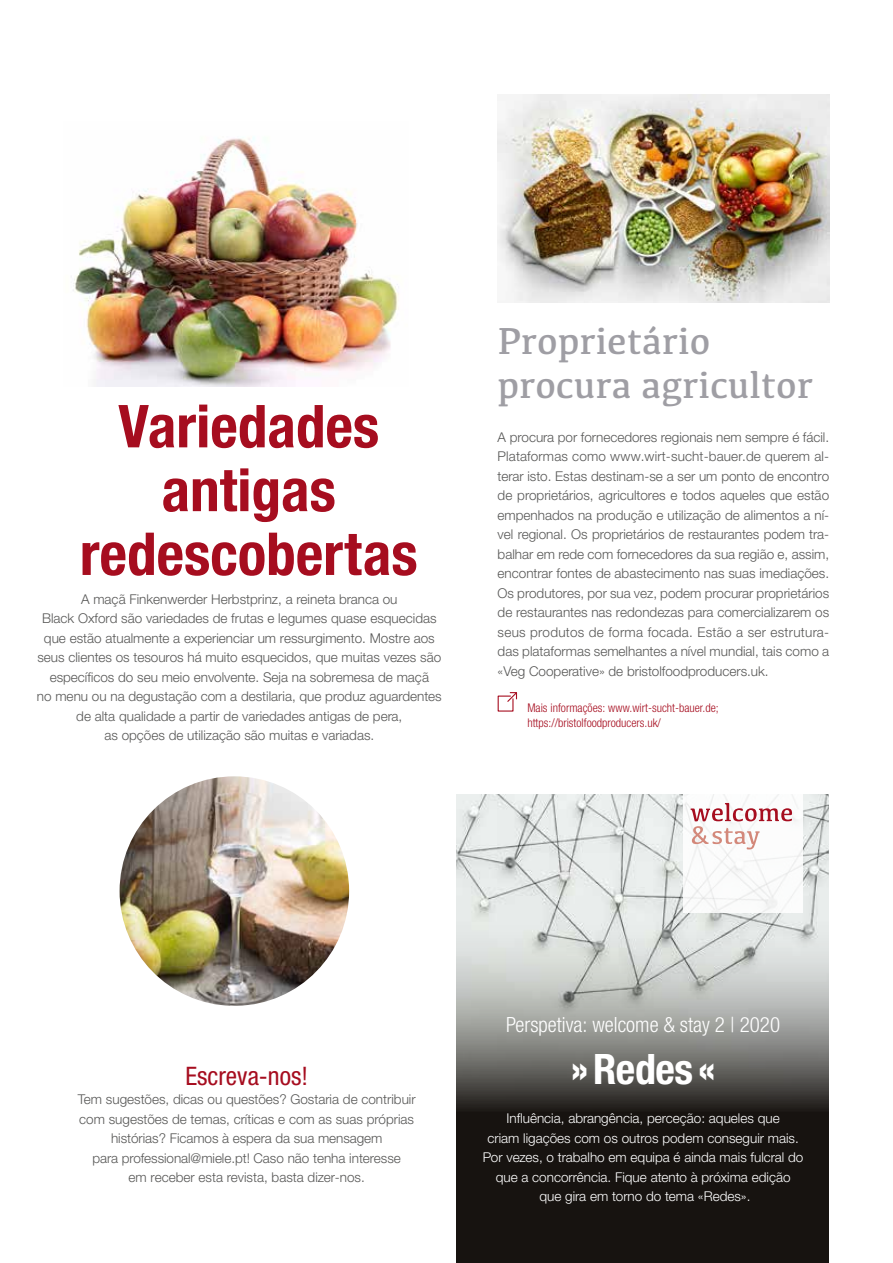
<style>
.page{position:relative;width:893px;height:1263px;background:#fff}
.page>*{position:absolute;margin:0;border:0;box-sizing:border-box;transform-origin:0 0}
.t1{font:700 condensed 59.25px/63.8px "Helvetica Neue LTW1 G";color:#a60d1f;text-align:center}
.t2{font:700 condensed 42px "Helvetica Neue LTW1 G";letter-spacing:-.01em;color:#fff}
.t3{font:39px/44.1px "Kefa";color:#9f9ea4}
.t4{font:condensed 25.5px "Helvetica Neue LTW1 G";color:#a60d1f}
.t5{font:300 condensed 21px "Helvetica Neue LTW1 G";color:#fff}
.t6{font:300 13.5px/19.5px "Helvetica Neue LTW1 G";color:#575756;text-align:center}
.t7{font:300 13.5px/19.5px "Helvetica Neue LTW1 G";color:#fff;text-align:center}
.t8{font:300 condensed 12px/15px "Helvetica Neue LTW1 G";color:#a60d1f}
</style>
<div class="page">
<div style="left:456px;top:794px;width:372px;height:469px;background:#171310"></div>
<img style="left:456px;top:794px;width:372px;height:314px">
<div style="left:683px;top:794px;width:119px;height:119px;background:#fff"></div>
<svg style="left:690px;top:803px;width:102px;height:46px"></svg>
<img style="left:498px;top:95px;width:331px;height:208px">
<svg style="left:497px;top:692px;width:21px;height:20px"></svg>
<img style="left:120px;top:776px;width:229px;height:230px;border-radius:114px">
<img style="left:73px;top:137px;width:326px;height:249px">
<h1 class="t1" style="left:80px;top:395px;width:339px">Variedades antigas redescobertas</h1>
<p class="t6" style="left:37px;top:589px;width:406px">A maçã Finkenwerder Herbstprinz, a reineta branca ou<br>Black Oxford são variedades de frutas e legumes quase esquecidas que estão atualmente a experienciar um ressurgimento. Mostre aos seus clientes os tesouros há muito esquecidos, que muitas vezes são específicos do seu meio envolvente. Seja na sobremesa de maçã<br>no menu ou na degustação com a destilaria, que produz aguardentes de alta qualidade a partir de variedades antigas de pera,<br>as opções de utilização são muitas e variadas.</p>
<h3 class="t3" style="left:497px;top:318px;width:317px">Proprietário procura agricultor</h3>
<p class="t6" style="left:498px;top:427px;width:333px;text-align:justify">A procura por fornecedores regionais nem sempre é fácil.<br>Plataformas como www.wirt-sucht-bauer.de querem al&shy;terar isto. Estas destinam-se a ser um ponto de encontro de proprietários, agricultores e todos aqueles que estão empenhados na produção e utilização de alimentos a ní&shy;vel regional. Os proprietários de restaurantes podem tra&shy;balhar em rede com fornecedores da sua região e, assim, encontrar fontes de abastecimento nas suas imediações.<br>Os produtores, por sua vez, podem procurar proprietários de restaurantes nas redondezas para comercializarem os seus produtos de forma focada. Estão a ser estrutura&shy;das plataformas semelhantes a nível mundial, tais como a «Veg Cooperative» de bristolfoodproducers.uk.</p>
<p class="t8" style="left:527px;top:700px;width:193px">Mais informações: www.wirt-sucht-bauer.de; https://bristolfoodproducers.uk/</p>
<h3 class="t4" style="left:185px;top:1060px;width:124px">Escreva-nos!</h3>
<p class="t6" style="left:78px;top:1089px;width:339px">Tem sugestões, dicas ou questões? Gostaria de contribuir com sugestões de temas, críticas e com as suas próprias histórias? Ficamos à espera da sua mensagem<br>para professional@miele.pt! Caso não tenha interesse<br>em receber esta revista, basta dizer-nos.</p>
<h3 class="t5" style="left:506px;top:1012px;width:275px">Perspetiva: welcome &amp; stay 2 | 2020</h3>
<h2 class="t2" style="left:571px;top:1044px;width:146px">»Redes«</h2>
<p class="t7" style="left:483px;top:1109px;width:322px">Influência, abrangência, perceção: aqueles que<br>criam ligações com os outros podem conseguir mais.<br>Por vezes, o trabalho em equipa é ainda mais fulcral do que a concorrência. Fique atento à próxima edição<br>que gira em torno do tema «Redes».</p>
</div>
